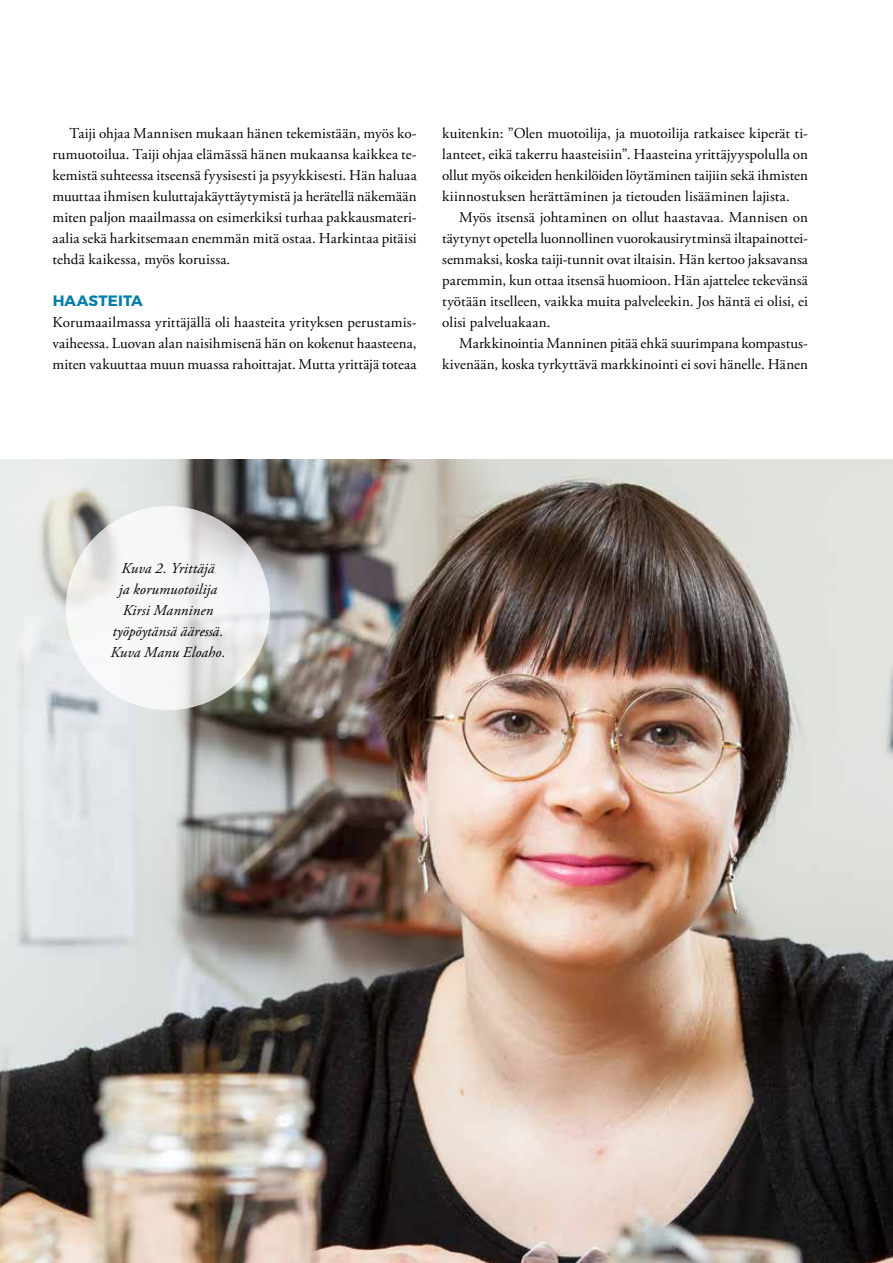
<style>
.page{position:relative;width:893px;height:1263px;background:#fff}
.page>*{position:absolute;margin:0;border:0;box-sizing:border-box;transform-origin:0 0}
.t1{font:15px/21px "Adobe Garamond Pro";letter-spacing:.005em;color:#000;text-align:justify}
.t2{font:italic 15px/21px "Adobe Garamond Pro";letter-spacing:.005em;color:#000;text-align:center}
.t3{font:700 15px "Montserrat";letter-spacing:.015em;color:#007daa}
</style>
<div class="page">
<img style="left:0;top:459px;width:893px;height:804px">
<svg style="left:66px;top:506px;width:204px;height:204px;fill:#f5f6f6"></svg>
<p class="t1" style="left:53px;top:123px;width:366px;text-indent:17px">Taiji ohjaa Mannisen mukaan hänen tekemistään, myös ko&shy;rumuotoilua. Taiji ohjaa elämässä hänen mukaansa kaikkea te&shy;kemistä suhteessa itseensä fyysisesti ja psyykkisesti. Hän haluaa muuttaa ihmisen kuluttajakäyttäytymistä ja herätellä näkemään miten paljon maailmassa on esimerkiksi turhaa pakkausmateri&shy;aalia sekä harkitsemaan enemmän mitä ostaa. Harkintaa pitäisi tehdä kaikessa, myös koruissa.</p>
<p class="t3" style="left:53px;top:291px;width:92px">HAASTEITA</p>
<p class="t1" style="left:53px;top:312px;width:366px">Korumaailmassa yrittäjällä oli haasteita yrityksen perustamis&shy;vaiheessa. Luovan alan naisihmisenä hän on kokenut haasteena, miten vakuuttaa muun muassa rahoittajat. Mutta yrittäjä toteaa</p>
<p class="t1" style="left:442px;top:123px;width:367px">kuitenkin: ”Olen muotoilija, ja muotoilija ratkaisee kiperät ti&shy;lanteet, eikä takerru haasteisiin”. Haasteina yrittäjyyspolulla on ollut myös oikeiden henkilöiden löytäminen taijiin sekä ihmisten kiinnostuksen herättäminen ja tietouden lisääminen lajista.</p>
<p class="t1" style="left:442px;top:207px;width:367px;text-indent:17px">Myös itsensä johtaminen on ollut haastavaa. Mannisen on täytynyt opetella luonnollinen vuorokausirytminsä iltapainottei&shy;semmaksi, koska taiji-tunnit ovat iltaisin. Hän kertoo jaksavansa paremmin, kun ottaa itsensä huomioon. Hän ajattelee tekevänsä työtään itselleen, vaikka muita palveleekin. Jos häntä ei olisi, ei olisi palveluakaan.</p>
<p class="t1" style="left:442px;top:333px;width:367px;text-align:right">Markkinointia Manninen pitää ehkä suurimpana kompastus&shy;kivenään, koska tyrkyttävä markkinointi ei sovi hänelle. Hänen</p>
<p class="t2" style="left:111px;top:558px;width:116px">Kuva 2. Yrittäjä<br>ja korumuotoilija<br>Kirsi Manninen työpöytänsä ääressä.<br>Kuva Manu Eloaho.</p>
</div>
